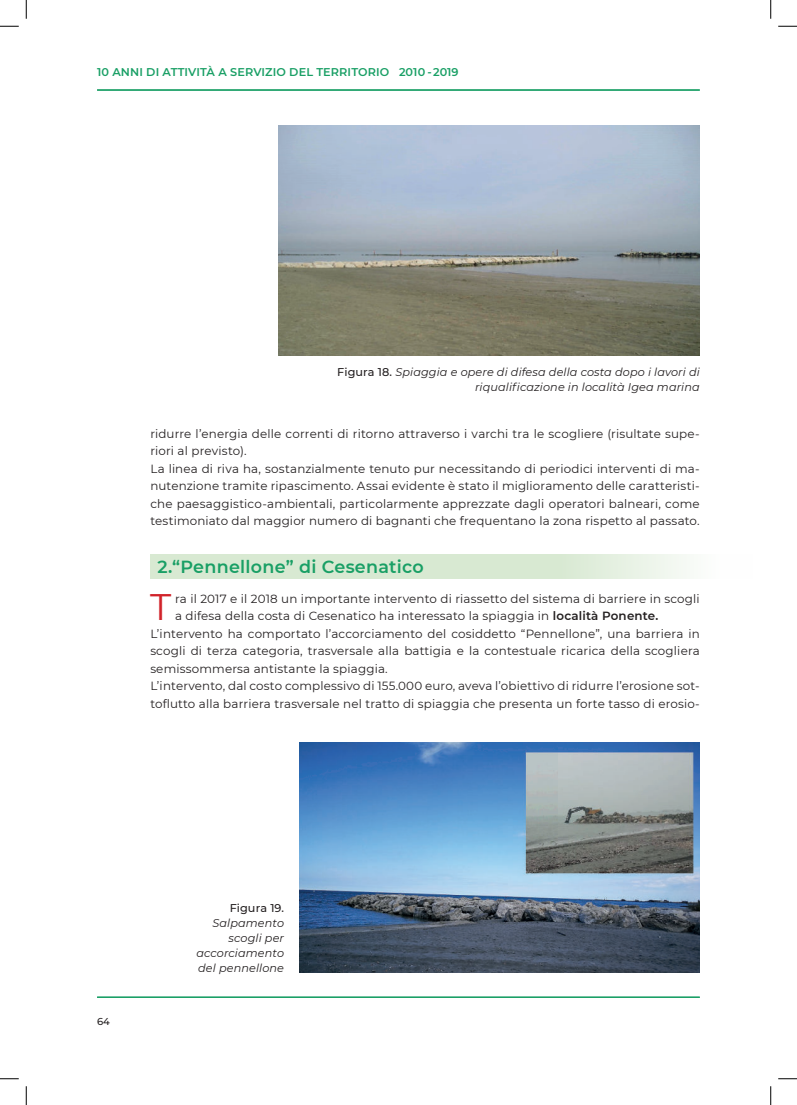
<style>
.page{position:relative;width:797px;height:1105px;background:#fff}
.page>*{position:absolute;margin:0;border:0;box-sizing:border-box;transform-origin:0 0}
.t1{font:36.88px "Montserrat";color:#d1232a}
.t2{font:600 17.5px "Montserrat";letter-spacing:.015em;color:#199f65}
.t3{font:11.88px/17.5px "Montserrat";letter-spacing:.015em;color:#231f20}
.t4{font:italic 11.25px/15px "Montserrat";letter-spacing:.01em;color:#231f20;text-align:right}
.t5{font:600 11.25px "Montserrat";letter-spacing:.01em;color:#199f65}
.t6{font:500 11.25px "Montserrat";letter-spacing:.01em;color:#231f20}
.t7{font:500 10px "Montserrat";color:#231f20}
.s1{font-weight:500;font-style:normal}
.s2{font-weight:600}
</style>
<div class="page">
<hr style="left:97px;top:89px;width:602px;height:2px;background:#199f65">
<hr style="left:97px;top:997px;width:602px;height:1px;background:#199f65">
<svg style="left:150px;top:554px;width:537px;height:25px;background:#dbead6"></svg>
<img style="left:278px;top:126px;width:421px;height:230px">
<img style="left:299px;top:742px;width:400px;height:230px">
<svg style="left:0;top:25px;width:19px;height:2px"></svg>
<svg style="left:778px;top:25px;width:19px;height:2px"></svg>
<svg style="left:0;top:1078px;width:19px;height:1px"></svg>
<svg style="left:778px;top:1078px;width:19px;height:1px"></svg>
<svg style="left:25px;top:0;width:2px;height:19px"></svg>
<svg style="left:25px;top:1086px;width:2px;height:19px"></svg>
<svg style="left:770px;top:0;width:1px;height:19px"></svg>
<svg style="left:770px;top:1086px;width:1px;height:19px"></svg>
<p class="t5" style="left:97px;top:66px;width:363px">10 ANNI DI ATTIVITÀ A SERVIZIO DEL TERRITORIO 2010 -2019</p>
<p class="t4" style="left:337px;top:364px;width:364px"><span class="s1">Figura 18.</span> Spiaggia e opere di difesa della costa dopo i lavori di riqualificazione in località Igea marina</p>
<p class="t3" style="left:150px;top:425px;width:551px">ridurre l’energia delle correnti di ritorno attraverso i varchi tra le scogliere (risultate supe&shy;riori al previsto).<br>La linea di riva ha, sostanzialmente tenuto pur necessitando di periodici interventi di ma&shy;nutenzione tramite ripascimento. Assai evidente è stato il miglioramento delle caratteristi&shy;che paesaggistico-ambientali, particolarmente apprezzate dagli operatori balneari, come testimoniato dal maggior numero di bagnanti che frequentano la zona rispetto al passato.</p>
<h2 class="t2" style="left:157px;top:557px;width:268px">2.“Pennellone” di Cesenatico</h2>
<h1 class="t1" style="left:150px;top:589px;width:23px">T</h1>
<p class="t3" style="left:175px;top:589px;width:526px">ra il 2017 e il 2018 un importante intervento di riassetto del sistema di barriere in scogli</p>
<p class="t3" style="left:175px;top:608px;width:485px">a difesa della costa di Cesenatico ha interessato la spiaggia in <span class="s2">località Ponente.</span></p>
<p class="t3" style="left:150px;top:625px;width:551px">L’intervento ha comportato l’accorciamento del cosiddetto “Pennellone”, una barriera in</p>
<p class="t3" style="left:150px;top:643px;width:551px">scogli di terza categoria, trasversale alla battigia e la contestuale ricarica della scogliera</p>
<p class="t3" style="left:150px;top:660px;width:239px">semissommersa antistante la spiaggia.</p>
<p class="t3" style="left:150px;top:678px;width:551px">L’intervento, dal costo complessivo di 155.000 euro, aveva l’obiettivo di ridurre l’erosione sot-</p>
<p class="t3" style="left:150px;top:694px;width:551px">toflutto alla barriera trasversale nel tratto di spiaggia che presenta un forte tasso di erosio-</p>
<p class="t7" style="left:97px;top:1017px;width:14px">64</p>
<p class="t6" style="left:230px;top:904px;width:56px">Figura 19.</p>
<p class="t4" style="left:196px;top:916px;width:89px">Salpamento scogli per accorciamento del pennellone</p>
</div>
